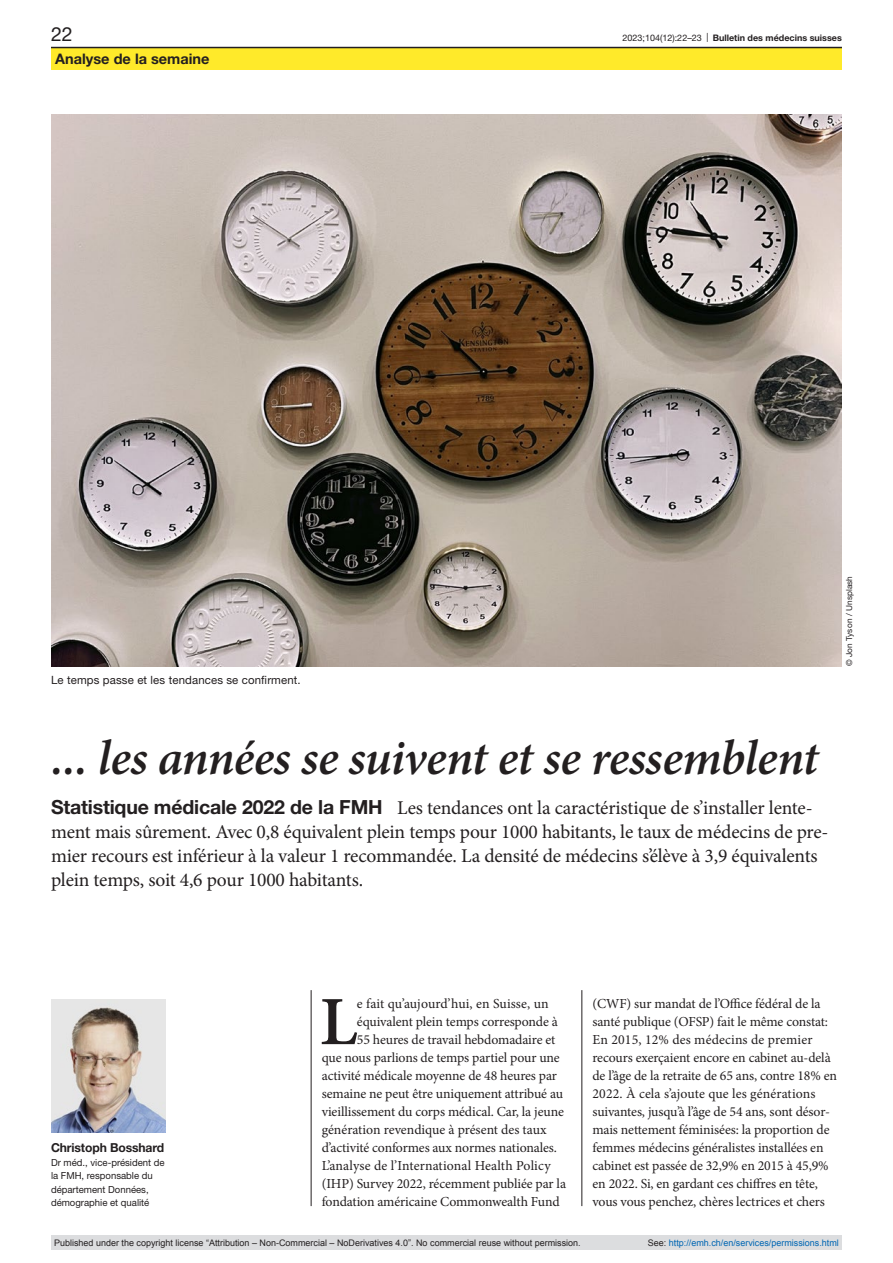
<style>
.page{position:relative;width:893px;height:1263px;background:#fff}
.page>*{position:absolute;margin:0;border:0;box-sizing:border-box;transform-origin:0 0}
.paragraph-left-initi{font:600 69.15px "Minion Pro";color:#231f20}
.article-title-33-ser{font:italic 600 49.5px "Minion Pro";letter-spacing:-.01em;color:#231f20}
.lead{font:19.5px/24px "Minion Pro";letter-spacing:-.01em;color:#231f20}
.t1{font:19.5px "Helvetica Neue LT Pro";color:#231f20}
.t2{font:700 14.55px "Helvetica Neue LT Pro";color:#231f20}
.paragraph-left-initi-2{font:13.8px/18px "Minion Pro";letter-spacing:-.01em;color:#231f20}
.paragraph-left-initi-3{font:13.8px "Minion Pro";letter-spacing:.01em;color:#231f20}
.authors{font:700 12.3px "Helvetica Neue LT Pro";letter-spacing:-.01em;color:#231f20}
.figure-caption{font:11.4px "Helvetica Neue LT Pro";letter-spacing:.01em;color:#231f20}
.affiliations{font:9.75px/13.5px "Helvetica Neue LT Pro";color:#231f20}
.t3{font:9px "Arial";color:#231f20}
.t4{font:9px "Arial";color:#0066b3}
.t5{font:700 9px "Helvetica Neue LT Pro";color:#231f20}
.credits{font:8.25px "Helvetica Neue LT Pro";letter-spacing:.01em;color:#231f20}
.s1{font-weight:400}
.s2{font-family:"Helvetica Neue LT Pro";font-weight:700}
.s3{color:#231f20}
</style>
<div class="page">
<img style="left:51px;top:115px;width:791px;height:551px">
<hr style="left:311px;top:990px;width:1px;height:216px;background:#231f20">
<hr style="left:582px;top:990px;width:1px;height:216px;background:#231f20">
<img style="left:51px;top:1000px;width:114px;height:133px">
<div style="left:51px;top:47px;width:791px;height:23px;background:#ffea2a"></div>
<hr style="left:51px;top:47px;width:791px;height:1px;background:#231f20">
<div style="left:51px;top:1235px;width:791px;height:15px;background:#dcdddf"></div>
<h3 class="t1" style="left:51px;top:22px;width:23px">22</h3>
<p class="t5" style="left:623px;top:32px;width:221px"><span class="s1">2023;104(12):22–23 |</span> Bulletin des médecins suisses</p>
<p class="t2" style="left:55px;top:49px;width:156px">Analyse de la semaine</p>
<p class="figure-caption" style="left:51px;top:673px;width:251px">Le temps passe et les tendances se confirment.</p>
<p class="credits" style="left:844px;top:666px;width:92px;rotate:-90deg">© Jon Tyson / Unsplash</p>
<p class="article-title-33-ser" style="left:51px;top:723px;width:769px">... les années se suivent et se ressemblent</p>
<p class="lead" style="left:51px;top:796px;width:779px"><span class="s2">Statistique médicale 2022 de la FMH</span> Les tendances ont la caractéristique de s’installer lente&shy;ment mais sûrement. Avec 0,8 équivalent plein temps pour 1000 habitants, le taux de médecins de pre&shy;mier recours est inférieur à la valeur 1 recommandée. La densité de médecins s’élève à 3,9 équivalents plein temps, soit 4,6 pour 1000 habitants.</p>
<p class="authors" style="left:51px;top:1140px;width:115px">Christoph Bosshard</p>
<p class="affiliations" style="left:51px;top:1155px;width:115px">Dr méd., vice-président de la FMH, responsable du département Données, démographie et qualité</p>
<p class="paragraph-left-initi" style="left:320px;top:974px;width:39px">L</p>
<p class="paragraph-left-initi-2" style="left:357px;top:995px;width:193px">e fait qu’aujourd’hui, en Suisse, un</p>
<p class="paragraph-left-initi-2" style="left:357px;top:1013px;width:203px">équivalent plein temps corresponde à</p>
<p class="paragraph-left-initi-2" style="left:357px;top:1031px;width:200px">55 heures de travail hebdomadaire et</p>
<p class="paragraph-left-initi-2" style="left:322px;top:1049px;width:240px">que nous parlions de temps partiel pour une</p>
<p class="paragraph-left-initi-2" style="left:322px;top:1067px;width:237px">activité médicale moyenne de 48 heures par</p>
<p class="paragraph-left-initi-2" style="left:322px;top:1085px;width:243px">semaine ne peut être uniquement attribué au</p>
<p class="paragraph-left-initi-2" style="left:322px;top:1103px;width:244px">vieillissement du corps médical. Car, la jeune</p>
<p class="paragraph-left-initi-2" style="left:322px;top:1121px;width:226px">génération revendique à présent des taux</p>
<p class="paragraph-left-initi-2" style="left:322px;top:1139px;width:237px">d’activité conformes aux normes nationales.</p>
<p class="paragraph-left-initi-3" style="left:322px;top:1156px;width:230px">L’analyse de l’International Health Policy</p>
<p class="paragraph-left-initi-2" style="left:322px;top:1175px;width:246px">(IHP) Survey 2022, récemment publiée par la</p>
<p class="paragraph-left-initi-2" style="left:322px;top:1193px;width:239px">fondation américaine Commonwealth Fund</p>
<p class="paragraph-left-initi-2" style="left:592px;top:995px;width:246px">(CWF) sur mandat de l’Office fédéral de la santé publique (OFSP) fait le même constat:<br>En 2015, 12% des médecins de premier recours exerçaient encore en cabinet au-delà de l’âge de la retraite de 65 ans, contre 18% en 2022. À cela s’ajoute que les générations suivantes, jusqu’à l’âge de 54 ans, sont désor&shy;mais nettement féminisées: la proportion de femmes médecins généralistes installées en cabinet est passée de 32,9% en 2015 à 45,9% en 2022. Si, en gardant ces chiffres en tête, vous vous penchez, chères lectrices et chers</p>
<p class="t3" style="left:54px;top:1237px;width:528px">Published under the copyright license “Attribution – Non-Commercial – NoDerivatives 4.0”. No commercial reuse without permission.</p>
<p class="t4" style="left:648px;top:1237px;width:193px"><span class="s3">See:</span> http://emh.ch/en/services/permissions.html</p>
</div>
